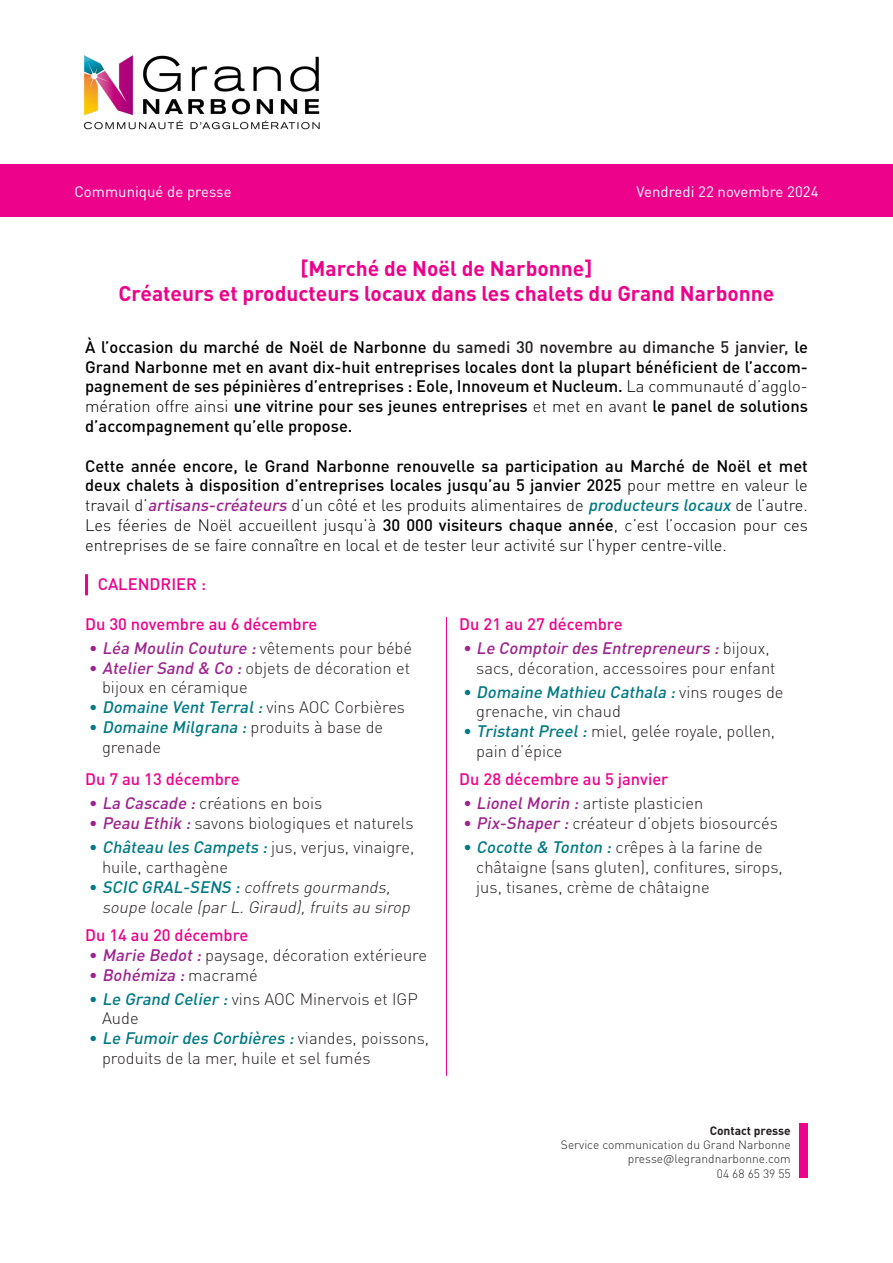
<style>
.page{position:relative;width:893px;height:1263px;background:#fff}
.page>*{position:absolute;margin:0;border:0;box-sizing:border-box;transform-origin:0 0}
.t1{font:700 21px "DIN Pro";color:#ed028c}
.t2{font:300 16.5px/19.8px "DIN Pro";color:#231f20}
.t3{font:300 16.5px/19.8px "DIN Pro";color:#000;text-align:justify}
.t4{font:500 16.5px/19.8px "DIN Pro";color:#000;text-align:justify}
.t5{font:500 16.5px "DIN Pro";color:#ed028c}
.t6{font:italic 300 16.5px/19.8px "DIN Pro";color:#231f20}
.t7{font:italic 500 16.5px "DIN Pro";color:#9d248e}
.t8{font:italic 500 16.5px "DIN Pro";color:#007a84}
.t9{font:15px "DIN Pro";color:#fff}
.t10{font:300 12px/14.4px "DIN Pro";color:#231f20;text-align:right}
.t11{font:700 12px "DIN Pro";color:#231f20}
.s1{color:#231f20}
.s2{font-weight:300}
.s3{font-weight:500}
.s4{font-weight:500;font-style:italic;color:#9d248e}
.s5{font-weight:500;font-style:italic;color:#007a84}
.s6{font-style:normal}
.s7{font-weight:300;font-style:normal;color:#231f20}
.s8{font-weight:500;color:#9d248e}
.s9{font-weight:500;color:#007a84}
.s10{font-weight:500;font-style:normal;color:#007a84}
</style>
<div class="page">
<img style="left:83px;top:55px;width:237px;height:75px">
<div style="left:800px;top:1123px;width:8px;height:55px;background:#ed028c"></div>
<div style="left:0;top:165px;width:893px;height:51px;background:#ed028c"></div>
<hr style="left:85px;top:576px;width:3px;height:18px;background:#ed028c">
<hr style="left:446px;top:617px;width:1px;height:459px;background:#ed028c">
<p class="t9" style="left:74px;top:181px;width:159px">Communiqué de presse</p>
<p class="t9" style="left:637px;top:181px;width:183px">Vendredi 22 novembre 2024</p>
<p class="t1" style="left:301px;top:254px;width:293px">[Marché de Noël de Narbonne]</p>
<p class="t1" style="left:119px;top:279px;width:657px">Créateurs et producteurs locaux dans les chalets du Grand Narbonne</p>
<p class="t4" style="left:85px;top:336px;width:724px">À l’occasion du marché de Noël de Narbonne d<span class="s1">u samedi 30 novembre au dimanche 5 janvier,</span> le Grand Narbonne met en avant dix-huit entreprises locales dont la plupart bénéficient de l’accom&shy;pagnement de ses pépinières d’entreprises : Eole, Innoveum et Nucleum. <span class="s2">La communauté d’agglo&shy;mération offre ainsi</span> une vitrine pour ses jeunes entreprises <span class="s2">et met en avant</span> le panel de solutions d’accompagnement qu’elle propose.</p>
<p class="t3" style="left:85px;top:455px;width:724px"><span class="s3">Cette année encore, le Grand Narbonne renouvelle sa participation au Marché de Noël et met deux chalets à disposition d’entreprises locales jusqu’au 5 janvier 2025</span> pour mettre en valeur le travail d’<span class="s4">artisans-créateurs</span>d’un côté et les produits alimentaires de <span class="s5">producteurs locaux</span>de l’autre.<br>Les féeries de Noël accueillent jusqu’à <span class="s3">30 000 visiteurs chaque année</span>, c’est l’occasion pour ces entreprises de se faire connaître en local et de tester leur activité sur l’hyper centre-ville.</p>
<p class="t5" style="left:98px;top:573px;width:110px">CALENDRIER :</p>
<p class="t5" style="left:85px;top:612px;width:234px">Du 30 novembre au 6 décembre</p>
<p class="t7" style="left:89px;top:636px;width:324px"><span class="s6">•</span> Léa Moulin Couture :<span class="s7">vêtements pour bébé</span></p>
<p class="t2" style="left:102px;top:657px;width:309px;text-indent:-13px"><span class="s8">•</span> <span class="s4">Atelier Sand &amp; Co :</span>objets de décoration et bijoux en céramique</p>
<p class="t8" style="left:89px;top:696px;width:317px"><span class="s6">•</span> Domaine VentTerral:<span class="s7">vins AOC Corbières</span></p>
<p class="t2" style="left:102px;top:716px;width:283px;text-indent:-13px"><span class="s9">•</span> <span class="s5">Domaine Milgrana:</span>produits à base de grenade</p>
<p class="t5" style="left:85px;top:768px;width:156px">Du 7 au 13 décembre</p>
<p class="t2" style="left:89px;top:793px;width:235px"><span class="s8">•</span> <span class="s4">La Cascade :</span>créations en bois</p>
<p class="t2" style="left:89px;top:813px;width:326px"><span class="s8">•</span> <span class="s4">Peau Ethik :</span>savons biologiques et naturels</p>
<p class="t2" style="left:102px;top:837px;width:314px;text-indent:-13px"><span class="s9">•</span> <span class="s5">Château les Campets :</span>jus, verjus, vinaigre, huile, carthagène</p>
<p class="t6" style="left:102px;top:876px;width:313px;text-indent:-13px"><span class="s10">•</span> <span class="s9">SCIC GRAL-SENS :</span> coffrets gourmands, soupe locale (parL.Giraud),fruits au sirop</p>
<p class="t5" style="left:85px;top:924px;width:165px">Du 14 au 20 décembre</p>
<p class="t2" style="left:89px;top:944px;width:339px"><span class="s8">•</span> <span class="s4">Marie Bedot:</span>paysage, décoration extérieure</p>
<p class="t7" style="left:89px;top:963px;width:170px"><span class="s6">•</span> Bohémiza :<span class="s7">macramé</span></p>
<p class="t2" style="left:102px;top:988px;width:317px;text-indent:-13px"><span class="s9">•</span> <span class="s5">Le Grand Celier:</span>vins AOC Minervois et IGP<br>Aude</p>
<p class="t2" style="left:102px;top:1028px;width:329px;text-indent:-13px"><span class="s9">•</span> <span class="s5">Le Fumoir des Corbières :</span>viandes, poissons, produits de la mer, huile et sel fumés</p>
<p class="t5" style="left:459px;top:612px;width:165px">Du 21 au 27 décembre</p>
<p class="t2" style="left:476px;top:637px;width:301px;text-indent:-13px"><span class="s8">•</span> <span class="s4">Le Comptoir des Entrepreneurs :</span>b i j o u x , sacs, décoration, accessoires pour enfant</p>
<p class="t2" style="left:476px;top:681px;width:309px;text-indent:-13px"><span class="s9">•</span> <span class="s5">Domaine Mathieu Cathala :</span> v i n s ro u g e s d e grenache, vin chaud</p>
<p class="t2" style="left:476px;top:721px;width:300px;text-indent:-13px"><span class="s9">•</span> <span class="s5">TristantPreel:</span>miel, gelée royale, pollen, pain d’épice</p>
<p class="t5" style="left:459px;top:768px;width:211px">Du 28 décembre au 5 janvier</p>
<p class="t2" style="left:463px;top:793px;width:241px"><span class="s8">•</span> <span class="s4">LionelMorin :</span>artiste plasticien</p>
<p class="t2" style="left:463px;top:813px;width:316px"><span class="s8">•</span> <span class="s4">Pix-Shaper :</span>créateur d’objets biosourcés</p>
<p class="t2" style="left:476px;top:837px;width:308px;text-indent:-13px"><span class="s9">•</span> <span class="s5">Cocotte &amp; Tonton :</span>crêpes à la farine de châtaigne (sans gluten), confitures, sirops, jus, tisanes, crème de châtaigne</p>
<p class="t11" style="left:710px;top:1122px;width:83px">Contact presse</p>
<p class="t10" style="left:561px;top:1137px;width:231px">Service communication du Grand Narbonne presse@legrandnarbonne.com<br>04 68 65 39 55</p>
</div>
